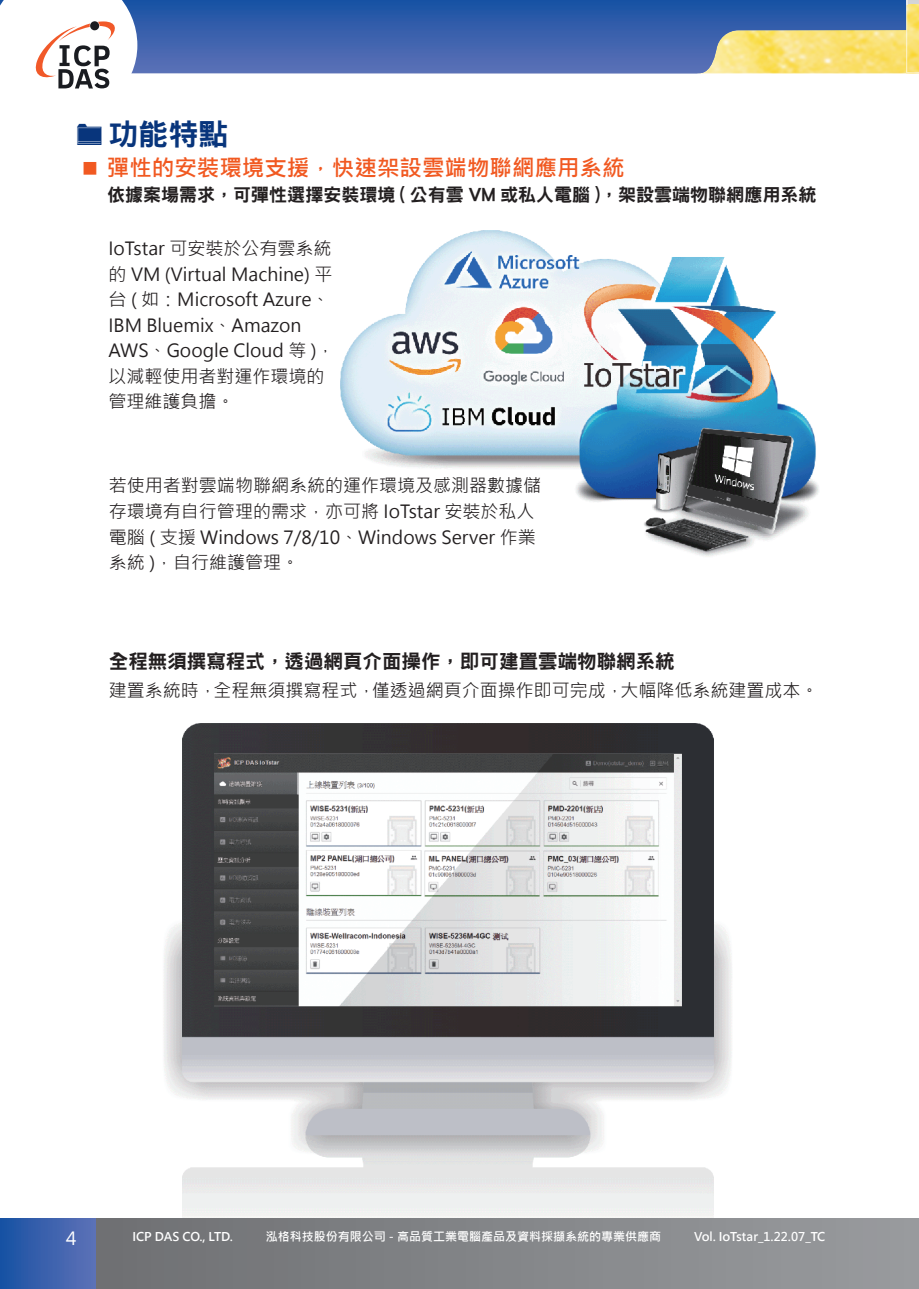
<style>
.page{position:relative;width:919px;height:1289px;background:#fff}
.page>*{position:absolute;margin:0;border:0;box-sizing:border-box;transform-origin:0 0}
.t1{font:30px "DFN Hei XB HKP BF";color:#08357c}
.t2{font:700 22.5px "Microsoft Jheng Hei";color:#f15921}
.t3{font:19.5px "DFN Hei XB HKP BF";color:#231f20}
.t4{font:18px/25.5px "Microsoft Jheng Hei";color:#231f20}
.t5{font:18px "DFN Hei XB HKP BF";color:#231f20}
.t6{font:18px "Microsoft Jheng Hei";color:#fff}
.t7{font:700 12px "Microsoft Jheng Hei";color:#fff}
</style>
<div class="page">
<img style="left:340px;top:230px;width:479px;height:327px">
<img style="left:163px;top:724px;width:569px;height:494px">
<svg style="left:137px;top:0;width:769px;height:73px;background:#5473a4"></svg>
<div style="left:95px;top:1218px;width:811px;height:70px;background:linear-gradient(to right,#6e7073,#999b9e)"></div>
<div style="left:0;top:1218px;width:95px;height:70px;background:linear-gradient(to right,#1751a3,#5d71b7)"></div>
<div style="left:906px;top:1218px;width:12px;height:70px;background:#989a9d"></div>
<svg style="left:906px;top:0;width:12px;height:5px"></svg>
<svg style="left:906px;top:73px;width:12px;height:1px"></svg>
<img style="left:906px;top:5px;width:12px;height:68px">
<svg style="left:0;top:0;width:137px;height:89px"></svg>
<h1 class="t1" style="left:108px;top:119px;width:121px">功能特點</h1>
<p class="t2" style="left:107px;top:154px;width:519px">彈性的安裝環境支援，快速架設雲端物聯網應用系統</p>
<p class="t5" style="left:107px;top:186px;width:710px">依據案場需求，可彈性選擇安裝環境 ( 公有雲 VM 或私人電腦 )，架設雲端物聯網應用系統</p>
<p class="t4" style="left:108px;top:236px;width:228px">IoTstar 可安裝於公有雲系統的 VM (Virtual Machine) 平台 ( 如：Microsoft Azure、<br>IBM Bluemix、Amazon<br>AWS、Google Cloud 等 )，以減輕使用者對運作環境的管理維護負擔。</p>
<p class="t4" style="left:109px;top:473px;width:433px">若使用者對雲端物聯網系統的運作環境及感測器數據儲存環境有自行管理的需求，亦可將 IoTstar 安裝於私人電腦 ( 支援 Windows 7/8/10、Windows Server 作業系統 )，自行維護管理。</p>
<p class="t3" style="left:109px;top:651px;width:567px">全程無須撰寫程式，透過網頁介面操作，即可建置雲端物聯網系統</p>
<p class="t4" style="left:109px;top:677px;width:711px">建置系統時，全程無須撰寫程式，僅透過網頁介面操作即可完成，大幅降低系統建置成本。</p>
<p class="t6" style="left:66px;top:1227px;width:12px">4</p>
<p class="t7" style="left:132px;top:1229px;width:102px">ICP DAS CO., LTD.</p>
<p class="t7" style="left:266px;top:1229px;width:397px">泓格科技股份有限公司 - 高品質工業電腦產品及資料採擷系統的專業供應商</p>
<p class="t7" style="left:694px;top:1229px;width:132px">Vol. IoTstar_1.22.07_TC</p>
</div>
